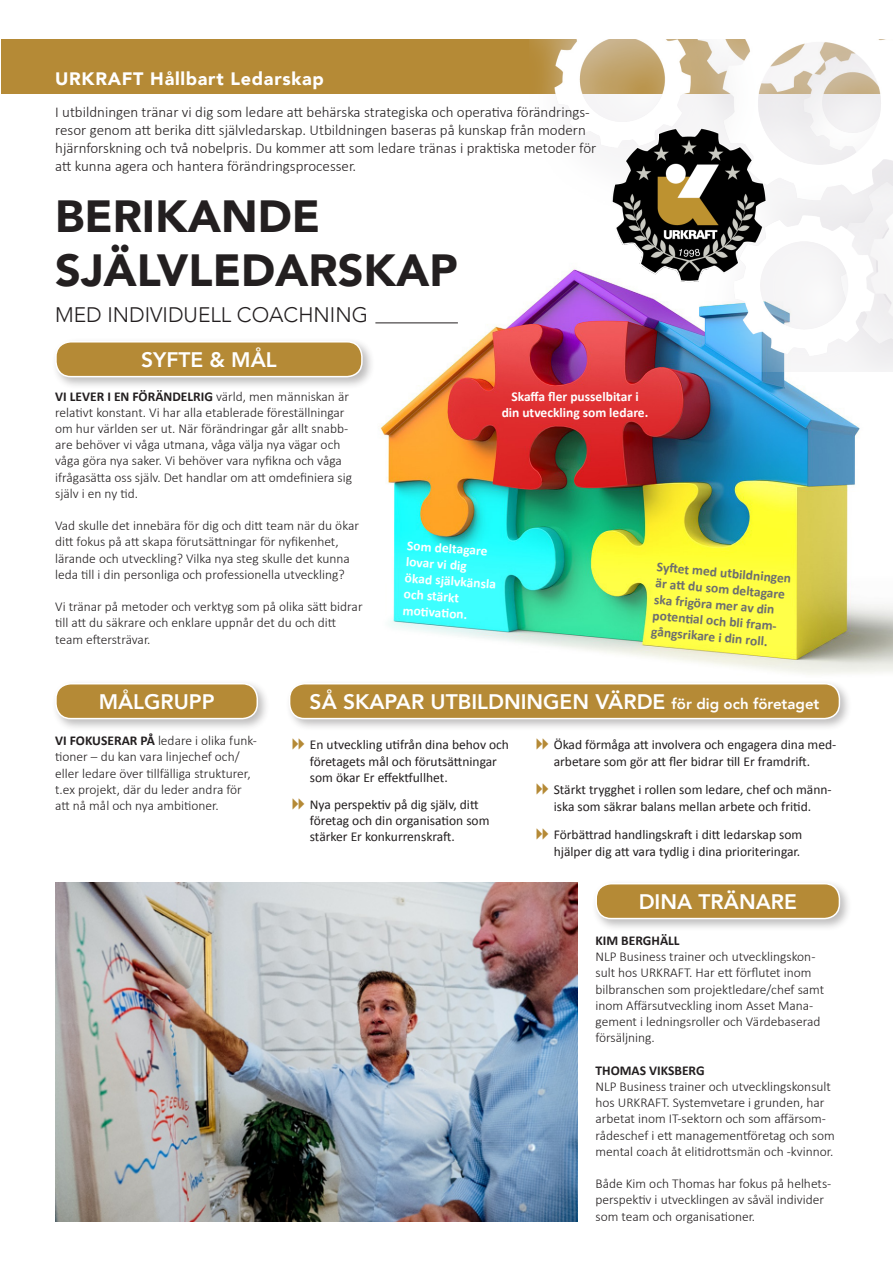
<style>
.page{position:relative;width:893px;height:1263px;background:#fff}
.page>*{position:absolute;margin:0;border:0;box-sizing:border-box;transform-origin:0 0}
.t1{font:900 45px/54px "Avenir";color:#231f20}
.t2{font:800 21px "Avenir";color:#fff}
.t3{font:300 21px "Avenir";color:#231f20}
.t4{font:900 18px "Avenir";letter-spacing:.04em;color:#fff}
.t5{font:300 15px/18px "Calibri";color:#231f20}
.t6{font:300 13.5px/16.2px "Calibri";color:#231f20}
.t7{font:13.5px/16.2px "Calibri";color:#231f20}
.t8{font:700 13.5px/16.2px "Calibri";color:#fff;text-align:center}
.t9{font:700 13.5px/16.2px "Calibri";color:#6c6d70}
.s1{font-weight:700}
.s2{font-size:15px}
</style>
<div class="page">
<div style="left:1px;top:40px;width:892px;height:54px;background:#b58a36"></div>
<img style="left:375px;top:308px;width:518px;height:367px">
<img style="left:529px;top:40px;width:364px;height:332px">
<hr style="left:375px;top:322px;width:83px;height:1px;background:#231f20">
<div style="left:51px;top:337px;width:324px;height:53px;background:#231f20;opacity:.3"></div>
<div style="left:56px;top:342px;width:306px;height:35px;background:#b58a36;border-radius:15px"></div>
<div style="left:55px;top:341px;width:308px;height:36px;border:2px solid #fff;border-radius:15px"></div>
<div style="left:51px;top:679px;width:219px;height:53px;background:#231f20;opacity:.3"></div>
<div style="left:56px;top:684px;width:201px;height:35px;background:#b58a36;border-radius:15px"></div>
<div style="left:55px;top:683px;width:203px;height:36px;border:2px solid #fff;border-radius:15px"></div>
<div style="left:285px;top:679px;width:567px;height:53px;background:#231f20;opacity:.3"></div>
<div style="left:290px;top:684px;width:549px;height:35px;background:#b58a36;border-radius:15px"></div>
<div style="left:289px;top:683px;width:551px;height:36px;border:2px solid #fff;border-radius:15px"></div>
<img style="left:55px;top:883px;width:522px;height:338px">
<div style="left:591px;top:879px;width:261px;height:53px;background:#231f20;opacity:.3"></div>
<div style="left:596px;top:884px;width:243px;height:34px;background:#b58a36;border-radius:15px"></div>
<div style="left:595px;top:883px;width:245px;height:36px;border:2px solid #fff;border-radius:15px"></div>
<p class="t4" style="left:55px;top:63px;width:270px">URKRAFT Hållbart Ledarskap</p>
<p class="t5" style="left:55px;top:102px;width:543px">I utbildningen tränar vi dig som ledare att behärska strategiska och operativa förändrings&shy;resor genom att berika ditt självledarskap. Utbildningen baseras på kunskap från modern hjärnforskning och två nobelpris. Du kommer att som ledare tränas i praktiska metoder för att kunna agera och hantera förändringsprocesser.</p>
<p class="t1" style="left:55px;top:188px;width:404px">BERIKANDE<br>SJÄLVLEDARSKAP</p>
<p class="t3" style="left:55px;top:302px;width:314px">MED INDIVIDUELL COACHNING</p>
<p class="t2" style="left:141px;top:343px;width:137px">SYFTE &amp; MÅL</p>
<p class="t6" style="left:55px;top:387px;width:298px"><span class="s1">VI LEVER I EN FÖRÄNDELRIG</span> värld, men människan är relativt konstant. Vi har alla etablerade föreställningar om hur världen ser ut. När förändringar går allt snabb&shy;are behöver vi våga utmana, våga välja nya vägar och våga göra nya saker. Vi behöver vara nyfikna och våga ifrågasätta oss själv. Det handlar om att omdefiniera sig själv i en ny tid.</p>
<p class="t6" style="left:55px;top:517px;width:305px">Vad skulle det innebära för dig och ditt team när du ökar ditt fokus på att skapa förutsättningar för nyfikenhet, lärande och utveckling? Vilka nya steg skulle det kunna leda till i din personliga och professionella utveckling?</p>
<p class="t6" style="left:55px;top:598px;width:309px">Vi tränar på metoder och verktyg som på olika sätt bidrar till att du säkrare och enklare uppnår det du och ditt team eftersträvar.</p>
<p class="t8" style="left:502px;top:388px;width:148px">Skaffa fler pusselbitar i din utveckling som ledare.</p>
<p class="t8" style="left:408px;top:537px;width:93px;text-align:left;rotate:4deg">Som deltagare lovar vi dig ökad självkänsla och stärkt<br>moti vati on.</p>
<p class="t9" style="left:658px;top:559px;width:136px;rotate:5deg">Syft et med utbildningen är att du som deltagare ska frigöra mer av din potenti al och bli fram&shy;gångsrikare i din roll.</p>
<p class="t2" style="left:99px;top:685px;width:117px">MÅLGRUPP</p>
<p class="t6" style="left:55px;top:732px;width:203px"><span class="s1">VI FOKUSERAR PÅ</span> ledare i olika funk&shy;tioner – du kan vara linjechef och/ eller ledare över tillfälliga strukturer, t.ex projekt, där du leder andra för att nå mål och nya ambitioner.</p>
<p class="t2" style="left:310px;top:685px;width:511px">SÅ SKAPAR UTBILDNINGEN VÄRDE <span class="s2">för dig och företaget</span></p>
<p class="t7" style="left:310px;top:737px;width:201px">En utveckling utifrån dina behov och företagets mål och förutsättningar som ökar Er effektfullhet.</p>
<p class="t7" style="left:310px;top:796px;width:181px">Nya perspektiv på dig själv, ditt företag och din organisation som stärker Er konkurrenskraft.</p>
<p class="t7" style="left:554px;top:737px;width:284px">Ökad förmåga att involvera och engagera dina med&shy;arbetare som gör att fler bidrar till Er framdrift.</p>
<p class="t7" style="left:554px;top:782px;width:279px">Stärkt trygghet i rollen som ledare, chef och männ&shy;iska som säkrar balans mellan arbete och fritid.</p>
<p class="t7" style="left:554px;top:827px;width:250px">Förbättrad handlingskraft i ditt ledarskap som hjälper dig att vara tydlig i dina prioriteringar.</p>
<p class="t2" style="left:639px;top:885px;width:160px">DINA TRÄNARE</p>
<p class="t6" style="left:595px;top:932px;width:230px"><span class="s1">KIM BERGHÄLL<br></span>NLP Business trainer och utvecklingskon&shy;sult hos URKRAFT. Har ett förflutet inom bilbranschen som projektledare/chef samt inom Affärsutveckling inom Asset Mana&shy;gement i ledningsroller och Värdebaserad försäljning.</p>
<p class="t6" style="left:595px;top:1061px;width:241px"><span class="s1">THOMAS VIKSBERG<br></span>NLP Business trainer och utvecklingskonsult hos URKRAFT. Systemvetare i grunden, har arbetat inom IT-sektorn och som affärsom&shy;rådeschef i ett managementföretag och som mental coach åt elitidrottsmän och -kvinnor.</p>
<p class="t6" style="left:595px;top:1175px;width:237px">Både Kim och Thomas har fokus på helhets&shy;perspektiv i utvecklingen av såväl individer som team och organisationer.</p>
</div>
